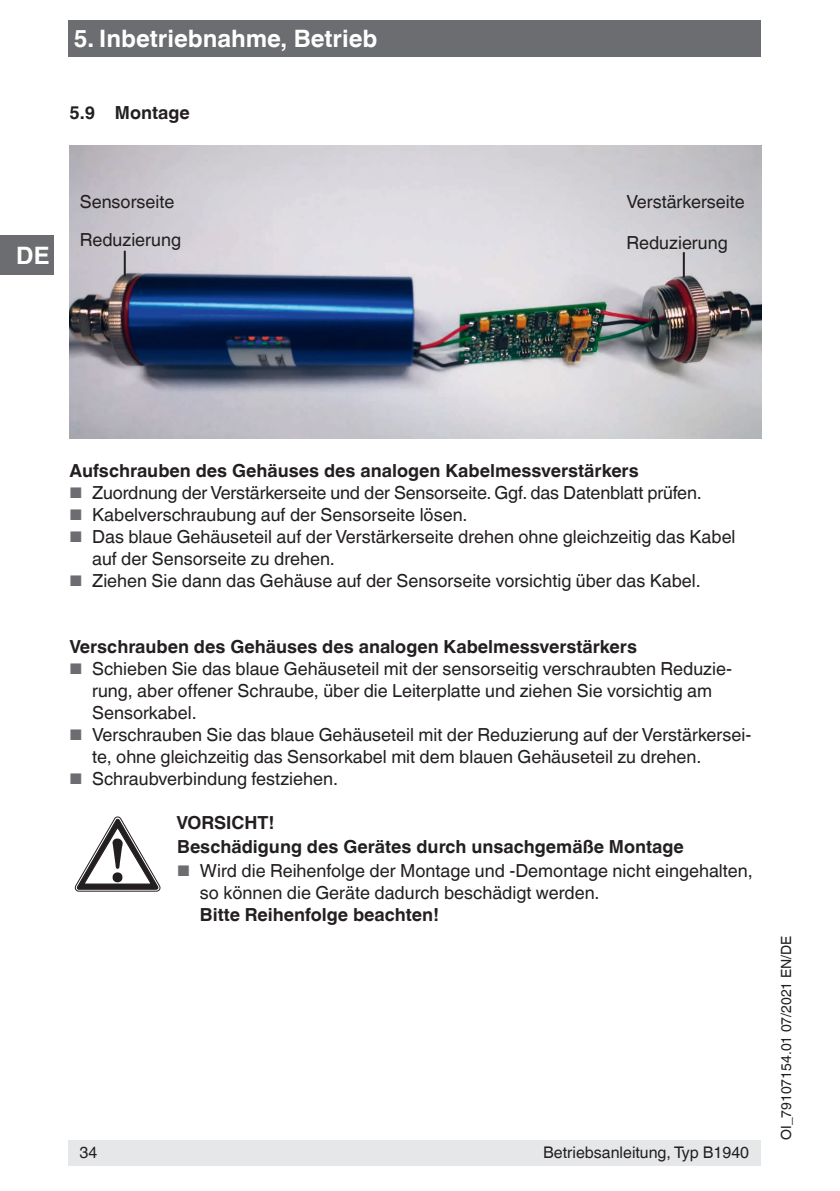
<style>
.page{position:relative;width:840px;height:1191px;background:#fff}
.page>*{position:absolute;margin:0;border:0;box-sizing:border-box;transform-origin:0 0}
.t1{font:700 24px "Helvetica World";color:#fff}
.t2{font:18px/22px "Helvetica World";color:#231f20}
.t3{font:700 18px/24px "Helvetica World";color:#231f20}
.t4{font:16px "Helvetica World";color:#231f20}
.t5{font:14px "Helvetica World";color:#231f20}
.s1{font-size:15.4px;color:#6c6d70}
</style>
<div class="page">
<div style="left:68px;top:1140px;width:692px;height:25px;background:#e6e7e9"></div>
<div style="left:0;top:236px;width:54px;height:39px;background:#6c6d70"></div>
<div style="left:68px;top:20px;width:692px;height:37px;background:#6c6d70"></div>
<svg style="left:75px;top:816px;width:85px;height:75px"></svg>
<img style="left:69px;top:145px;width:692px;height:293px">
<hr style="left:124px;top:251px;width:2px;height:25px;background:#231f20">
<hr style="left:682px;top:252px;width:2px;height:26px;background:#231f20">
<h1 class="t1" style="left:74px;top:25px;width:305px">5. Inbetriebnahme, Betrieb</h1>
<p class="t3" style="left:69px;top:100px;width:122px">5.9 Montage</p>
<h1 class="t1" style="left:16px;top:242px;width:35px">DE</h1>
<p class="t2" style="left:80px;top:182px;width:103px;line-height:38.4px">Sensorseite<br>Reduzierung</p>
<p class="t2" style="left:626px;top:190px;width:120px">Verstärkerseite</p>
<p class="t2" style="left:626px;top:232px;width:103px">Reduzierung</p>
<p class="t3" style="left:69px;top:459px;width:570px">Aufschrauben des Gehäuses des analogen Kabelmessverstärkers</p>
<p class="t2" style="left:69px;top:482px;width:633px"><span class="s1">■</span> Zuordnung der Verstärkerseite und der Sensorseite. Ggf. das Datenblatt prüfen.</p>
<p class="t2" style="left:69px;top:504px;width:399px"><span class="s1">■</span> Kabelverschraubung auf der Sensorseite lösen.</p>
<p class="t2" style="left:92px;top:526px;width:644px;text-indent:-23px"><span class="s1">■</span> Das blaue Gehäuseteil auf der Verstärkerseite drehen ohne gleichzeitig das Kabel auf der Sensorseite zu drehen.</p>
<p class="t2" style="left:69px;top:570px;width:632px"><span class="s1">■</span> Ziehen Sie dann das Gehäuse auf der Sensorseite vorsichtig über das Kabel.</p>
<p class="t3" style="left:69px;top:635px;width:568px">Verschrauben des Gehäuses des analogen Kabelmessverstärkers</p>
<p class="t2" style="left:92px;top:658px;width:641px;text-indent:-23px"><span class="s1">■</span> Schieben Sie das blaue Gehäuseteil mit der sensorseitig verschraubten Reduzie&shy;rung, aber offener Schraube, über die Leiterplatte und ziehen Sie vorsichtig am<br>Sensorkabel.</p>
<p class="t2" style="left:92px;top:724px;width:660px;text-indent:-23px"><span class="s1">■</span> Verschrauben Sie das blaue Gehäuseteil mit der Reduzierung auf der Verstärkersei&shy;te, ohne gleichzeitig das Sensorkabel mit dem blauen Gehäuseteil zu drehen.</p>
<p class="t2" style="left:69px;top:768px;width:270px"><span class="s1">■</span> Schraubverbindung festziehen.</p>
<p class="t3" style="left:176px;top:811px;width:508px">VORSICHT!<br>Beschädigung des Gerätes durch unsachgemäße Montage</p>
<p class="t2" style="left:200px;top:860px;width:554px;text-indent:-23px"><span class="s1">■</span> Wird die Reihenfolge der Montage und -Demontage nicht eingehalten, so können die Geräte dadurch beschädigt werden.</p>
<p class="t3" style="left:200px;top:903px;width:241px">Bitte Reihenfolge beachten!</p>
<p class="t4" style="left:79px;top:1143px;width:19px">34</p>
<p class="t4" style="left:543px;top:1143px;width:207px">Betriebsanleitung, Typ B1940</p>
<p class="t5" style="left:777px;top:1140px;width:205px;rotate:-90deg">OI_79107154.01 07/2021 EN/DE</p>
</div>
